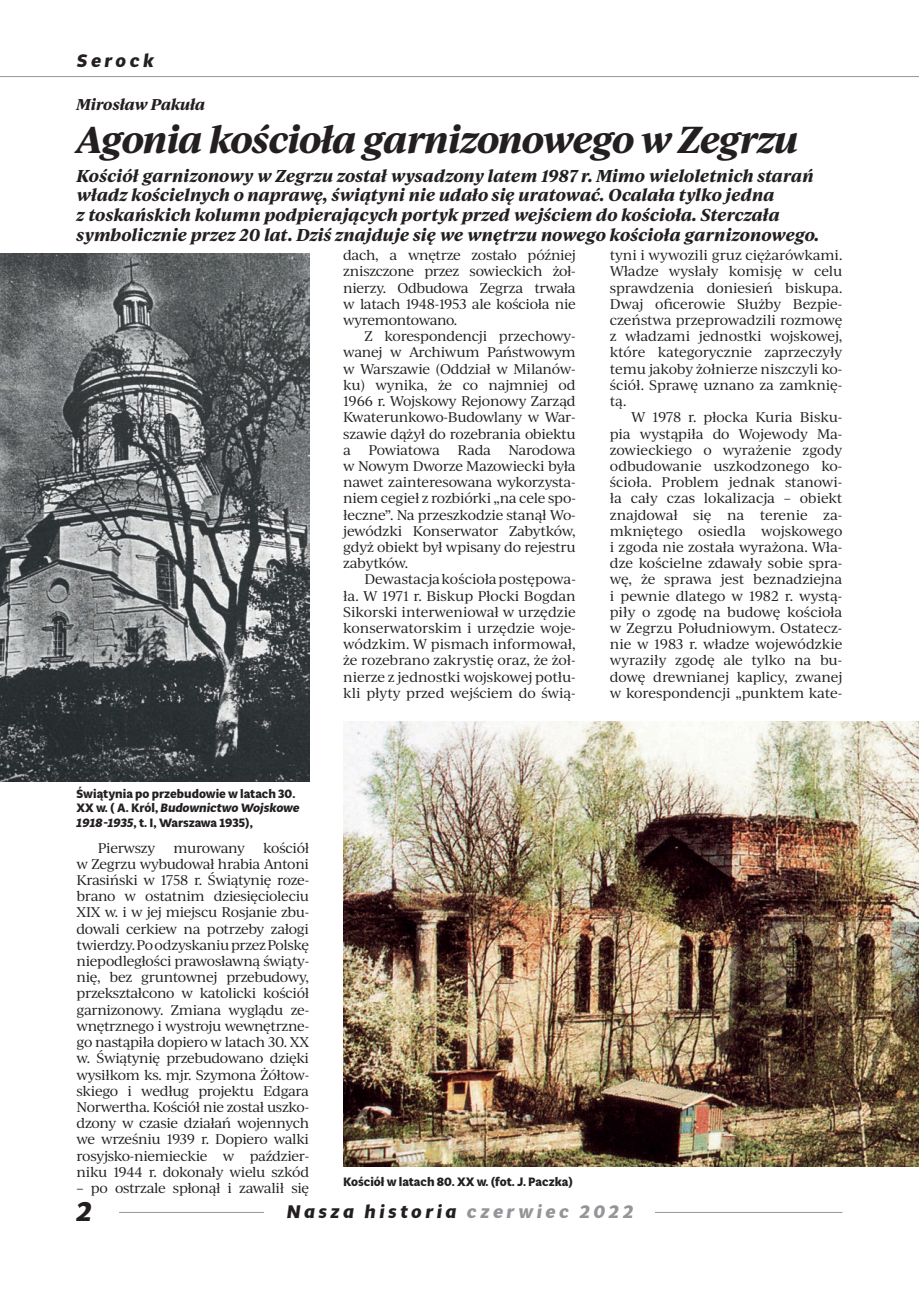
<style>
.page{position:relative;width:919px;height:1289px;background:#fff}
.page>*{position:absolute;margin:0;border:0;box-sizing:border-box;transform-origin:0 0}
.t1{font:italic 700 36px "Ivy Journal";letter-spacing:-.04em;color:#231f20}
.t2{font:italic 700 27px "Multi Display";color:#231f20}
.t3{font:italic 700 18px "Multi Display";letter-spacing:.2em;color:#231f20}
.t4{font:italic 700 16.5px/19.8px "Ivy Journal";letter-spacing:-.01em;color:#231f20}
.t5{font:italic 700 15px "Ivy Journal";letter-spacing:-.02em;color:#231f20}
.t6{font:13.5px/16.2px "Ivy Journal";letter-spacing:-.02em;color:#231f20;text-align:justify}
.t7{font:13.5px "Ivy Journal";letter-spacing:-.04em;color:#231f20}
.t8{font:700 12px/14.4px "Multi Display";color:#231f20}
.s1{font-style:italic}
.s2{color:#939598}
</style>
<div class="page">
<hr style="left:119px;top:1211px;width:723px;height:1px;background:#939598">
<div style="left:264px;top:1195px;width:390px;height:31px;background:#fff"></div>
<hr style="left:0;top:76px;width:918px;height:1px;background:#939598">
<img style="left:0;top:253px;width:309px;height:528px">
<img style="left:343px;top:721px;width:575px;height:445px">
<h3 class="t3" style="left:77px;top:49px;width:78px">Serock</h3>
<p class="t5" style="left:77px;top:93px;width:130px">Mirosław Pakuła</p>
<h1 class="t1" style="left:77px;top:112px;width:724px">Agonia kościoła garnizonowego w Zegrzu</h1>
<p class="t4" style="left:77px;top:165px;width:744px">Kościół garnizonowy w Zegrzu został wysadzony latem 1987 r. Mimo wieloletnich starań władz kościelnych o naprawę, świątyni nie udało się uratować. Ocalała tylko jedna<br>z toskańskich kolumn podpierających portyk przed wejściem do kościoła. Sterczała symbolicznie przez 20 lat. Dziś znajduje się we wnętrzu nowego kościoła garnizonowego.</p>
<p class="t6" style="left:343px;top:246px;width:235px">dach, a wnętrze zostało później zniszczone przez sowieckich żoł&shy;nierzy. Odbudowa Zegrza trwała w latach 1948-1953 ale kościoła nie wyremontowano.</p>
<p class="t6" style="left:343px;top:327px;width:234px;text-indent:21px">Z korespondencji przechowy&shy;wanej w Archiwum Państwowym w Warszawie (Oddział w Milanów&shy;ku) wynika, że co najmniej od 1966 r. Wojskowy Rejonowy Zarząd Kwaterunkowo-Budowlany w War&shy;szawie dążył do rozebrania obiektu a</p>
<p class="t6" style="left:343px;top:441px;width:234px;text-indent:165px">Narodowa w Nowym Dworze Mazowiecki była nawet zainteresowana wykorzysta&shy;niem cegieł z rozbiórki „na cele spo&shy;łeczne”. Na przeszkodzie stanął Wo&shy;jewódzki Konserwator Zabytków, gdyż obiekt był wpisany do rejestru zabytków.</p>
<p class="t6" style="left:343px;top:570px;width:234px;text-indent:21px">Dewastacja kościoła postępowa&shy;ła. W 1971 r. Biskup Płocki Bogdan Sikorski interweniował w urzędzie konserwatorskim i urzędzie woje&shy;wódzkim. W pismach informował, że rozebrano zakrystię oraz, że żoł&shy;nierze z jednostki wojskowej potłu&shy;kli płyty przed wejściem do świą-</p>
<p class="t6" style="left:368px;top:441px;width:73px">Powiatowa</p>
<p class="t6" style="left:457px;top:441px;width:35px">Rada</p>
<p class="t8" style="left:77px;top:786px;width:224px">Świątynia po przebudowie w latach 30.<br>XX w. ( A. Król, <span class="s1">Budownictwo Wojskowe<br>1918-1935</span>, t. I, Warszawa 1935),</p>
<p class="t6" style="left:77px;top:839px;width:234px;text-indent:187px">kościół w Zegrzu wybudował hrabia Antoni Krasiński w 1758 r. Świątynię roze&shy;brano w ostatnim dziesięcioleciu XIX w. i w jej miejscu Rosjanie zbu&shy;dowali cerkiew na potrzeby załogi twierdzy. Po odzyskaniu przez Polskę niepodległości prawosławną świąty&shy;nię, bez gruntownej przebudowy, przekształcono w katolicki kościół garnizonowy. Zmiana wyglądu ze&shy;wnętrznego i wystroju wewnętrzne&shy;go nastąpiła dopiero w latach 30. XX w. Świątynię przebudowano dzięki wysiłkom ks. mjr. Szymona Żółtow&shy;skiego i według projektu Edgara Norwertha. Kościół nie został uszko&shy;dzony w czasie działań wojennych we wrześniu 1939 r. Dopiero walki rosyjsko-niemieckie w paździer&shy;niku 1944 r. dokonały wielu szkód</p>
<p class="t6" style="left:77px;top:1179px;width:234px">– po ostrzale spłonął i zawalił się</p>
<p class="t6" style="left:98px;top:839px;width:59px">Pierwszy</p>
<p class="t7" style="left:173px;top:838px;width:73px">murowany</p>
<p class="t8" style="left:343px;top:1173px;width:231px">Kościół w latach 80. XX w. (fot. J. Paczka)</p>
<p class="t6" style="left:609px;top:246px;width:234px">tyni i wywozili gruz ciężarówkami.<br>Władze wysłały komisję w celu sprawdzenia doniesień biskupa.<br>Dwaj oficerowie Służby Bezpie&shy;czeństwa przeprowadzili rozmowę z władzami jednostki wojskowej, które kategorycznie zaprzeczyły temu jakoby żołnierze niszczyli ko&shy;ściół. Sprawę uznano za zamknię&shy;tą.</p>
<p class="t6" style="left:609px;top:408px;width:235px;text-indent:21px">W 1978 r. płocka Kuria Bisku&shy;pia wystąpiła do Wojewody Ma&shy;zowieckiego o wyrażenie zgody odbudowanie uszkodzonego ko&shy;ścioła. Problem jednak stanowi&shy;ła cały czas lokalizacja – obiekt znajdował się na terenie za&shy;mkniętego osiedla wojskowego i zgoda nie została wyrażona. Wła&shy;dze kościelne zdawały sobie spra&shy;wę, że sprawa jest beznadziejna i pewnie dlatego w 1982 r. wystą&shy;piły o zgodę na budowę kościoła w Zegrzu Południowym. Ostatecz&shy;nie w 1983 r. władze wojewódzkie wyraziły zgodę ale tylko na bu&shy;dowę drewnianej kaplicy, zwanej w korespondencji „punktem kate-</p>
<h2 class="t2" style="left:77px;top:1192px;width:17px">2</h2>
<h3 class="t3" style="left:287px;top:1198px;width:348px">Nasza historia <span class="s2">czerwiec 2022</span></h3>
</div>
